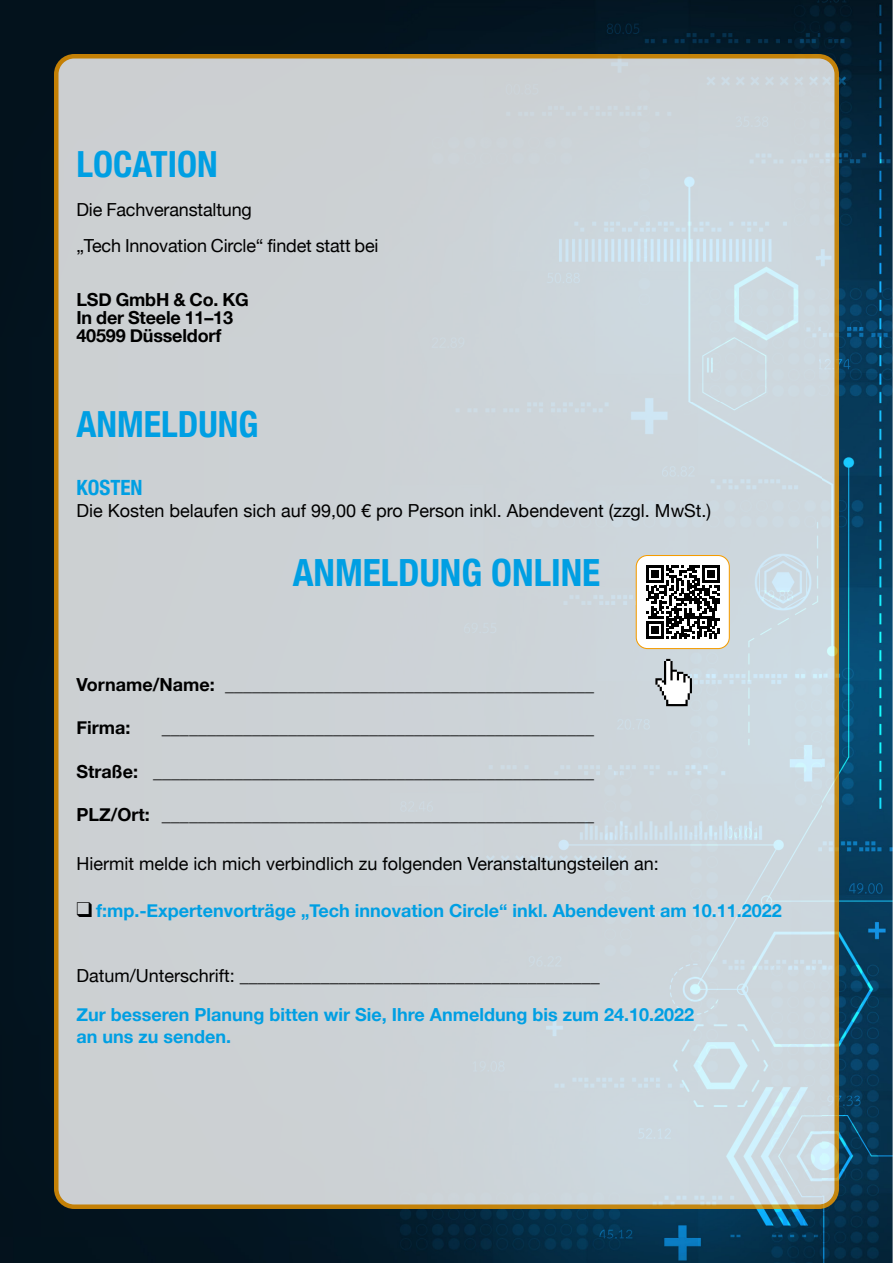
<style>
.page{position:relative;width:893px;height:1263px;background:#fff}
.page>*{position:absolute;margin:0;border:0;box-sizing:border-box;transform-origin:0 0}
.t1{font:700 condensed 37.5px "Helvetica Neue";color:#009fe3}
.t2{font:700 condensed 36px "Helvetica Neue";color:#009fe3}
.t3{font:700 condensed 21px "Helvetica Neue";color:#009fe3}
.t4{font:700 18px/18px "Helvetica Neue";letter-spacing:-.01em;color:#000}
.t5{font:18px/36px "Helvetica Neue";color:#000}
.t6{font:700 18px/21.6px "Helvetica Neue";color:#009fe3}
.t7{font:18px "Adobe Caslon Pro";color:#000}
.s1{color:#000}
.s2{font-family:"Helvetica Neue"}
</style>
<div class="page">
<img style="left:0;top:0;width:820px;height:402px">
<img style="left:820px;top:0;width:73px;height:1263px">
<img style="left:0;top:402px;width:821px;height:861px">
<div style="left:56px;top:56px;width:781px;height:1151px;background:#ccd2d7;border-radius:18px"></div>
<div style="left:54px;top:54px;width:785px;height:1155px;border:4px solid #f59c00;border-radius:18px"></div>
<svg style="left:655px;top:659px;width:37px;height:47px"></svg>
<div style="left:636px;top:555px;width:93px;height:94px;background:#fff;border-radius:11px"></div>
<div style="left:636px;top:555px;width:94px;height:94px;border:1px solid #f59c00;border-radius:11px"></div>
<svg style="left:646px;top:565px;width:74px;height:74px"></svg>
<h2 class="t2" style="left:76px;top:134px;width:143px">LOCATION</h2>
<p class="t5" style="left:76px;top:193px;width:304px">Die Fachveranstaltung<br>„Tech Innovation Circle“ findet statt bei</p>
<p class="t4" style="left:76px;top:291px;width:174px">LSD GmbH &amp; Co. KG<br>In der Steele 11–13<br>40599 Düsseldorf</p>
<h2 class="t2" style="left:76px;top:394px;width:184px">ANMELDUNG</h2>
<p class="t3" style="left:76px;top:470px;width:68px">KOSTEN</p>
<p class="t5" style="left:76px;top:493px;width:636px">Die Kosten belaufen sich auf 99,00 € pro Person inkl. Abendevent (zzgl. MwSt.)</p>
<h1 class="t1" style="left:293px;top:541px;width:309px">ANMELDUNG ONLINE</h1>
<p class="t4" style="left:76px;top:676px;width:519px">Vorname/Name: _________________________________________</p>
<p class="t4" style="left:76px;top:719px;width:55px">Firma:</p>
<p class="t4" style="left:162px;top:719px;width:433px">________________________________________________</p>
<p class="t4" style="left:76px;top:763px;width:519px">Straße: _________________________________________________</p>
<p class="t4" style="left:76px;top:806px;width:519px">PLZ/Ort: ________________________________________________</p>
<p class="t5" style="left:76px;top:847px;width:584px">Hiermit melde ich mich verbindlich zu folgenden Veranstaltungsteilen an:</p>
<p class="t6" style="left:76px;top:900px;width:707px"><span class="s1">❑</span> f:mp.-Expertenvorträge „Tech innovation Circle“ inkl. Abendevent am 10.11.2022</p>
<p class="t7" style="left:76px;top:965px;width:525px"><span class="s2">Datum/Unterschrift:</span> ________________________________________</p>
<p class="t6" style="left:76px;top:1004px;width:619px">Zur besseren Planung bitten wir Sie, Ihre Anmeldung bis zum 24.10.2022 an uns zu senden.</p>
</div>
